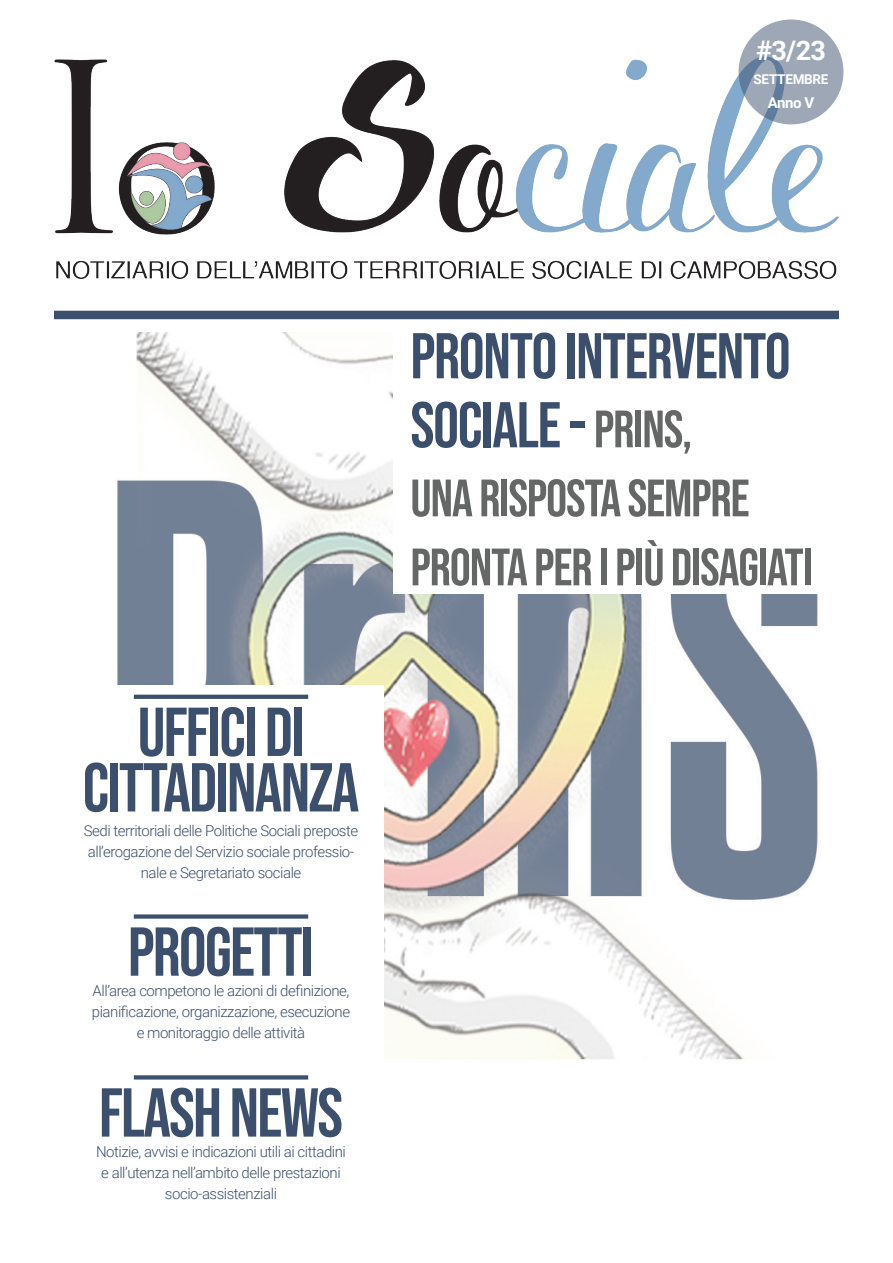
<style>
.page{position:relative;width:893px;height:1263px;background:#fff}
.page>*{position:absolute;margin:0;border:0;box-sizing:border-box;transform-origin:0 0}
.TITLE_6{font:69px "Bebas Neue";letter-spacing:-.025em;color:#3c4f6c}
.TITLE_5{font:64.5px/69px "Bebas Neue";letter-spacing:-.02em;color:#3b4f6c}
.TITLE_5-2{font:52.5px/69px "Bebas Neue";letter-spacing:-.02em;color:#656666}
.TITLE_2{font:700 27px "Roboto";color:#fff}
.title_7{font:300 15px/21px "Roboto";letter-spacing:-.03em;color:#3c4f6c;text-align:center}
.TITLE_2-2{font:700 15px "Roboto";color:#fff}
.TITLE_2-3{font:700 13.5px "Roboto";letter-spacing:-.02em;color:#fff}
.s1{color:#3c4f6c}
.s2{font-size:52.5px;color:#656666}
</style>
<div class="page">
<img style="left:117px;top:332px;width:701px;height:728px">
<div style="left:393px;top:329px;width:439px;height:264px;background:#fff"></div>
<div style="left:26px;top:685px;width:358px;height:533px;background:#fff"></div>
<div style="left:54px;top:311px;width:785px;height:8px;background:#3c4f6c"></div>
<svg style="left:134px;top:695px;width:174px;height:4px"></svg>
<img style="left:54px;top:57px;width:785px;height:222px">
<svg style="left:739px;top:20px;width:104px;height:104px;background:#96a2b2"></svg>
<div style="left:134px;top:914px;width:174px;height:5px;background:#3c4f6c"></div>
<svg style="left:134px;top:1075px;width:174px;height:4px"></svg>
<p class="TITLE_2" style="left:756px;top:31px;width:71px">#3/23</p>
<p class="TITLE_2-3" style="left:754px;top:70px;width:76px">SETTEMBRE</p>
<p class="TITLE_2-2" style="left:768px;top:92px;width:48px">Anno V</p>
<p class="TITLE_6" style="left:138px;top:693px;width:168px">UFFICI DI</p>
<p class="TITLE_6" style="left:83px;top:748px;width:278px">CITTADINANZA</p>
<p class="title_7" style="left:84px;top:820px;width:276px">Sedi territoriali delle Politiche Sociali preposte all’erogazione del Servizio sociale professio&shy;nale e Segretariato sociale</p>
<p class="TITLE_6" style="left:128px;top:913px;width:188px">PROGETTI</p>
<p class="title_7" style="left:92px;top:979px;width:260px;text-align:left">All’area competono le azioni di definizione, pianificazione, organizzazione, esecuzione</p>
<p class="title_7" style="left:137px;top:1021px;width:170px">e monitoraggio delle attività</p>
<p class="TITLE_6" style="left:99px;top:1074px;width:245px">FLASH NEWS</p>
<p class="title_7" style="left:96px;top:1140px;width:251px">Notizie, avvisi e indicazioni utili ai cittadini</p>
<p class="title_7" style="left:101px;top:1161px;width:241px">e all’utenza nell’ambito delle prestazioni</p>
<p class="title_7" style="left:165px;top:1182px;width:114px">socio-assistenziali</p>
<p class="TITLE_5" style="left:410px;top:321px;width:382px">PRO<span class="s1">N</span>TO INTERVENTO<br>SOCIALE - <span class="s2">PRINS,</span></p>
<p class="TITLE_5-2" style="left:410px;top:463px;width:404px">UNA RISPOSTA SEMPRE<br>PRONTA PER I PIÙ DISAGIATI</p>
</div>
